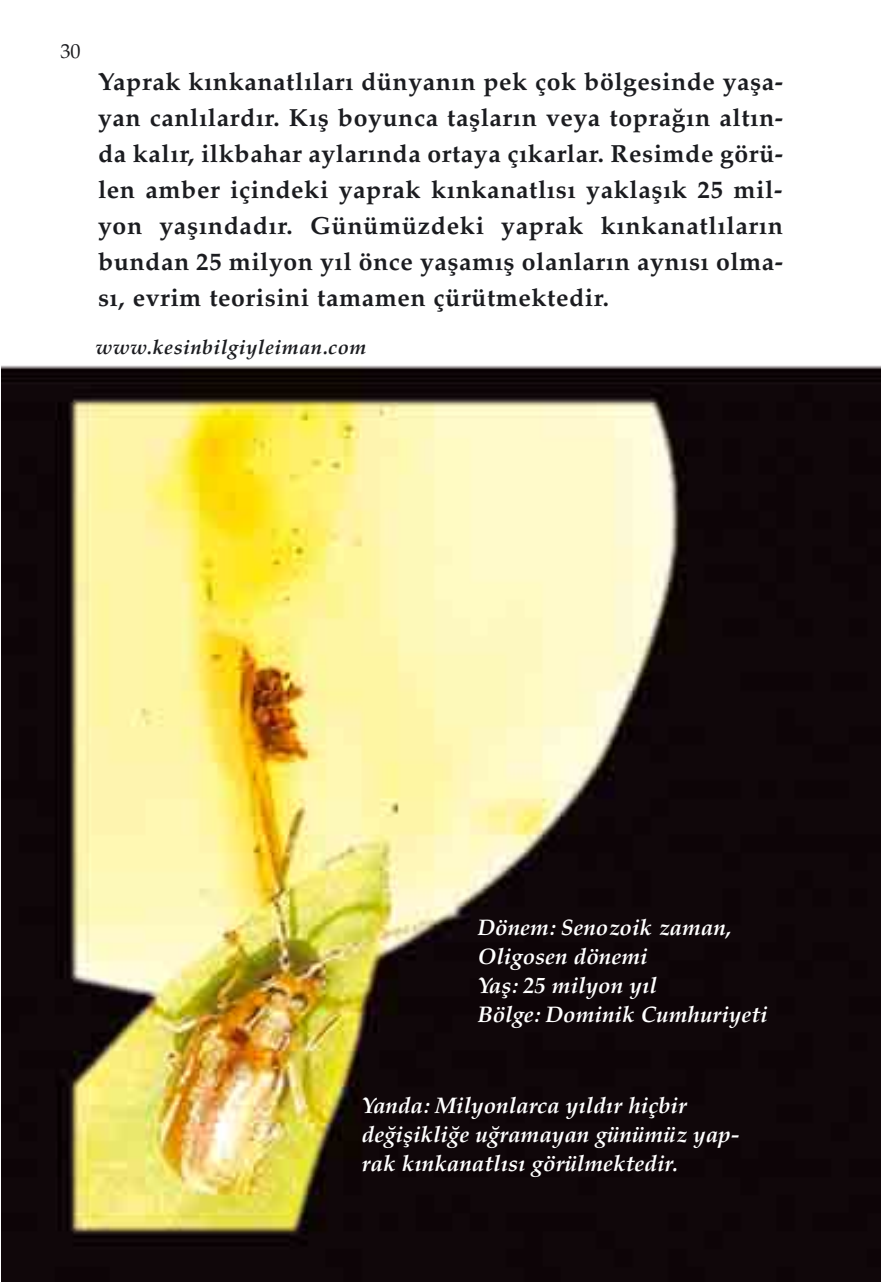
<style>
.page{position:relative;width:881px;height:1282px;background:#fff}
.page>*{position:absolute;margin:0;border:0;box-sizing:border-box;transform-origin:0 0}
.t1{font:24.75px/36px "Palatino Turk B";letter-spacing:.025em;color:#1b1c20;text-align:justify}
.t2{font:22.5px/29px "Palatino Turk BI";color:#fff}
.t3{font:20.25px "Palatino Turk BI";letter-spacing:.025em;color:#1b1c20}
.t4{font:20.25px "Palatino Turk";color:#1b1c20}
</style>
<div class="page">
<img style="left:2px;top:365px;width:878px;height:917px">
<p class="t4" style="left:60px;top:43px;width:22px">30</p>
<p class="t1" style="left:98px;top:66px;width:686px">Yaprak k›nkanatl›lar› dünyan›n pek çok bölgesinde yafla&shy;yan canl›lard›r. K›fl boyunca tafllar›n veya topra¤›n alt›n&shy;da kal›r, ilkbahar aylar›nda ortaya ç›karlar. Resimde görü&shy;len amber içindeki yaprak k›nkanatl›s› yaklafl›k 25 mil&shy;yon yafl›ndad›r. Günümüzdeki yaprak k›nkanatl›lar›n bundan 25 milyon y›l önce yaflam›fl olanlar›n ayn›s› olma&shy;s›, evrim teorisini tamamen çürütmektedir.</p>
<p class="t3" style="left:96px;top:339px;width:272px">www.kesinbilgiyleiman.com</p>
<p class="t2" style="left:477px;top:916px;width:291px">Dönem: Senozoik zaman,<br>Oligosen dönemi<br>Yafl: 25 milyon yıl<br>Bölge: Dominik Cumhuriyeti</p>
<p class="t2" style="left:361px;top:1094px;width:379px">Yanda: Milyonlarca y›ld›r hiçbir de¤iflikli¤e u¤ramayan günümüz yap&shy;rak k›nkanatl›s› görülmektedir.</p>
</div>
